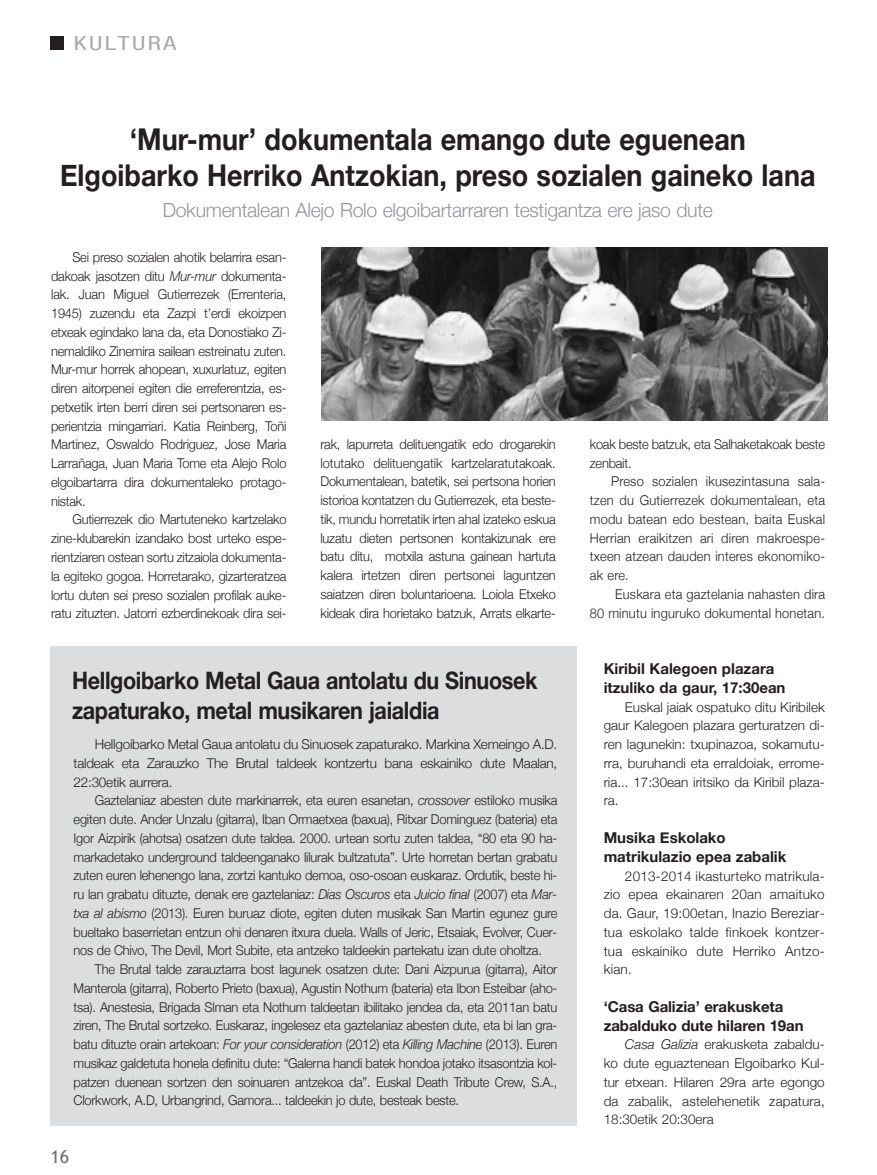
<style>
.page{position:relative;width:877px;height:1175px;background:#fff}
.page>*{position:absolute;margin:0;border:0;box-sizing:border-box;transform-origin:0 0}
.t1{font:700 30px/36px "Helvetica Neue";color:#231f20;text-align:center;scale:.9 1}
.t2{font:700 24px/30px "Helvetica Neue";letter-spacing:-.015em;color:#231f20;scale:.9 1}
.t3{font:21px "NH57";letter-spacing:.09em;color:#a8a9ad;scale:1.3 1}
.t4{font:300 19.5px "Helvetica Neue";letter-spacing:-.015em;color:#939598}
.t5{font:18px "Trebuchet MS";color:#716c6b}
.t6{font:700 15px/18.8px "Helvetica Neue";color:#231f20}
.t7{font:300 13.5px/18.8px "Helvetica Neue";letter-spacing:-.015em;color:#231f20;text-align:justify;scale:.95 1}
.t8{font:300 13.5px/18.8px "Helvetica Neue";letter-spacing:-.015em;color:#231f20;text-align:justify}
.t9{font:300 13.5px/18.8px "Helvetica Neue";letter-spacing:.015em;color:#231f20;text-align:right;scale:.95 1}
.s1{font-style:italic}
</style>
<div class="page">
<div style="left:51px;top:36px;width:13px;height:14px;background:#231f20"></div>
<div style="left:50px;top:646px;width:527px;height:479px;background:#dcdddf"></div>
<img style="left:322px;top:247px;width:505px;height:174px">
<h3 class="t3" style="left:74px;top:36px;width:80px">KULTURA</h3>
<h1 class="t1" style="left:60px;top:120px;width:841px">‘Mur-mur’ dokumentala emango dute eguenean<br>Elgoibarko Herriko Antzokian, preso sozialen gaineko lana</h1>
<h3 class="t4" style="left:163px;top:198px;width:552px">Dokumentalean Alejo Rolo elgoibartarraren testigantza ere jaso dute</h3>
<p class="t7" style="left:51px;top:247px;width:249px;text-indent:21px">Sei preso sozialen ahotik belarrira esan&shy;dakoak jasotzen ditu <span class="s1">Mur-mur</span> dokumenta&shy;lak. Juan Miguel Gutierrezek (Errenteria, 1945) zuzendu eta zazpi t’erdi ekoizpen etxeak egindako lana da, eta Donostiako zi&shy;nemaldiko zinemira sailean estreinatu zuten.<br>Mur-mur horrek ahopean, xuxurlatuz, egiten diren aitorpenei egiten die erreferentzia, es&shy;petxetik irten berri diren sei pertsonaren es&shy;perientzia mingarriari. Katia Reinberg, Toñi Martinez, Oswaldo Rodriguez, Jose Maria Larrañaga, Juan Maria Tome eta Alejo Rolo elgoibartarra dira dokumentaleko protago&shy;nistak.</p>
<p class="t7" style="left:51px;top:510px;width:249px;text-indent:21px">Gutierrezek dio Martuteneko kartzelako zine-klubarekin izandako bost urteko espe&shy;rientziaren ostean sortu zitzaiola dokumenta&shy;la egiteko gogoa. Horretarako, gizarteratzea lortu duten sei preso sozialen profilak auke&shy;ratu zituzten. Jatorri ezberdinekoak dira sei-</p>
<p class="t7" style="left:320px;top:434px;width:249px">rak, lapurreta delituengatik edo drogarekin lotutako delituengatik kartzelaratutakoak.<br>Dokumentalean, batetik, sei pertsona horien istorioa kontatzen du Gutierrezek, eta beste&shy;tik, mundu horretatik irten ahal izateko eskua luzatu dieten pertsonen kontakizunak ere batu ditu, motxila astuna gainean hartuta kalera irtetzen diren pertsonei laguntzen saiatzen diren boluntarioena. Loiola Etxeko kideak dira horietako batzuk, Arrats elkarte-</p>
<p class="t7" style="left:590px;top:434px;width:249px">koak beste batzuk, eta Salhaketakoak beste zenbait.</p>
<p class="t7" style="left:590px;top:472px;width:249px;text-indent:21px">Preso sozialen ikusezintasuna sala&shy;tzen du Gutierrezek dokumentalean, eta modu batean edo bestean, baita Euskal Herrian eraikitzen ari diren makroespe&shy;txeen atzean dauden interes ekonomiko&shy;ak ere.</p>
<p class="t9" style="left:590px;top:584px;width:249px">Euskara eta gaztelania nahasten dira<br>80 minutu inguruko dokumental honetan.</p>
<h2 class="t2" style="left:72px;top:664px;width:519px">Hellgoibarko Metal Gaua antolatu du Sinuosek zapaturako, metal musikaren jaialdia</h2>
<p class="t6" style="left:604px;top:659px;width:183px">Kiribil Kalegoen plazara itzuliko da gaur, 17:30ean</p>
<p class="t8" style="left:604px;top:697px;width:223px;text-indent:21px">Euskal jaiak ospatuko ditu Kiribilek gaur Kalegoen plazara gerturatzen di&shy;ren lagunekin: txupinazoa, sokamutu&shy;rra, buruhandi eta erraldoiak, errome&shy;ria... 17:30ean iritsiko da Kiribil plaza&shy;ra.</p>
<p class="t6" style="left:604px;top:828px;width:184px">Musika Eskolako matrikulazio epea zabalik</p>
<p class="t8" style="left:604px;top:866px;width:223px;text-indent:21px">2013-2014 ikasturteko matrikula&shy;zio epea ekainaren 20an amaituko da. Gaur, 19:00etan, Inazio Bereziar&shy;tua eskolako talde finkoek kontzer&shy;tua eskainiko dute Herriko Antzo&shy;kian.</p>
<p class="t6" style="left:604px;top:996px;width:201px">‘Casa Galizia’ erakusketa zabalduko dute hilaren 19an</p>
<p class="t8" style="left:604px;top:1034px;width:223px;text-indent:21px"><span class="s1">Casa Galizia</span> erakusketa zabaldu&shy;ko dute eguaztenean Elgoibarko Kul&shy;tur etxean. Hilaren 29ra arte egongo da zabalik, astelehenetik zapatura, 18:30etik 20:30era</p>
<p class="t8" style="left:74px;top:734px;width:485px;text-indent:21px">Hellgoibarko Metal Gaua antolatu du Sinuosek zapaturako. Markina Xemeingo A.D. taldeak eta zarauzko The Brutal taldeek kontzertu bana eskainiko dute Maalan, 22:30etik aurrera.</p>
<p class="t7" style="left:74px;top:791px;width:511px;text-indent:21px">Gaztelaniaz abesten dute markinarrek, eta euren esanetan, <span class="s1">crossover</span> estiloko musika egiten dute. Ander Unzalu (gitarra), Iban Ormaetxea (baxua), Ritxar Dominguez (bateria) eta Igor Aizpirik (ahotsa) osatzen dute taldea. 2000. urtean sortu zuten taldea, “80 eta 90 ha&shy;markadetako underground taldeenganako lilurak bultzatuta”. Urte horretan bertan grabatu zuten euren lehenengo lana, zortzi kantuko demoa, oso-osoan euskaraz. Ordutik, beste hi&shy;ru lan grabatu dituzte, denak ere gaztelaniaz: <span class="s1">Dias Oscuros</span> eta <span class="s1">Juicio final</span> (2007) eta <span class="s1">Mar&shy;txa al abismo</span> (2013). Euren buruaz diote, egiten duten musikak San Martin egunez gure bueltako baserrietan entzun ohi denaren itxura duela. Walls of Jeric, Etsaiak, Evolver, Cuer&shy;nos de Chivo, The Devil, Mort Subite, eta antzeko taldeekin partekatu izan dute oholtza.</p>
<p class="t7" style="left:74px;top:959px;width:511px;text-indent:21px">The Brutal talde zarauztarra bost lagunek osatzen dute: Dani Aizpurua (gitarra), Aitor Manterola (gitarra), Roberto Prieto (baxua), Agustin Nothum (bateria) eta Ibon Esteibar (aho&shy;tsa). Anestesia, Brigada Slman eta Nothum taldeetan ibilitako jendea da, eta 2011an batu ziren, The Brutal sortzeko. Euskaraz, ingelesez eta gaztelaniaz abesten dute, eta bi lan gra&shy;batu dituzte orain artekoan: <span class="s1">For your consideration</span> (2012) eta <span class="s1">Killing Machine</span> (2013). Euren musikaz galdetuta honela definitu dute: “Galerna handi batek hondoa jotako itsasontzia kol&shy;patzen duenean sortzen den soinuaren antzekoa da”. Euskal Death Tribute Crew, S.A., Clorkwork, A.D, Urbangrind, Gamora... taldeekin jo dute, besteak beste.</p>
<h3 class="t5" style="left:50px;top:1146px;width:20px">16</h3>
</div>
